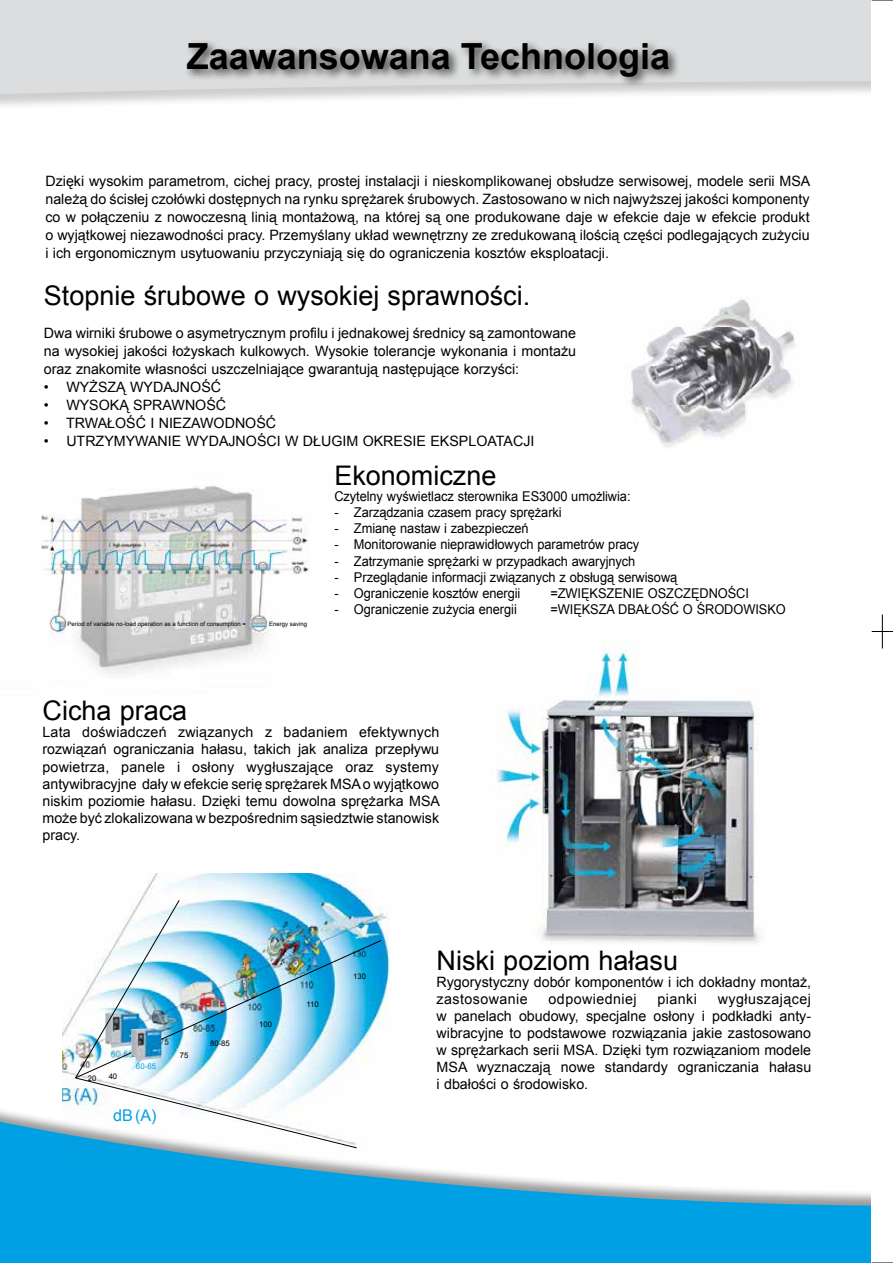
<style>
.page{position:relative;width:893px;height:1263px;background:#fff}
.page>*{position:absolute;margin:0;border:0;box-sizing:border-box;transform-origin:0 0}
.t1{font:700 36px "Arial";color:#000}
.t2{font:27px "Arial";color:#000}
.t3{font:16.2px "Arial";color:#00a1e4}
.t4{font:14.25px/17.1px "Arial";color:#000;text-align:justify}
.t5{font:14.25px "Arial";letter-spacing:.03em;color:#000}
.t6{font:13.5px "Arial";letter-spacing:-.005em;color:#000;scale:.95 1}
.t7{font:7.8px "Arial";color:#000}
.t8{font:7.8px "Arial";color:#00a1e4}
.t9{font:6px "Arial";color:#000}
</style>
<div class="page">
<svg style="left:0;top:1122px;width:871px;height:141px;fill:#00a1e4"></svg>
<svg style="left:0;top:0;width:871px;height:106px;background:#dfe0e1"></svg>
<svg style="left:872px;top:1262px;width:21px;height:1px"></svg>
<svg style="left:872px;top:0;width:21px;height:1px"></svg>
<svg style="left:872px;top:631px;width:21px;height:1px"></svg>
<hr style="left:882px;top:614px;width:1px;height:34px;background:#000">
<div style="left:183px;top:39px;width:497px;height:50px;background:#000;opacity:.7"></div>
<img style="left:630px;top:299px;width:166px;height:148px">
<img style="left:497px;top:641px;width:262px;height:302px">
<img style="left:62px;top:874px;width:337px;height:290px">
<img style="left:75px;top:900px;width:307px;height:248px">
<img style="left:131px;top:1028px;width:31px;height:32px">
<img style="left:41px;top:486px;width:268px;height:188px">
<h1 class="t1" style="left:187px;top:32px;width:485px">Zaawansowana Technologia</h1>
<p class="t4" style="left:45px;top:172px;width:766px;line-height:18px">Dzięki wysokim parametrom, cichej pracy, prostej instalacji i nieskomplikowanej obsłudze serwisowej, modele serii MSA należą do ścisłej czołówki dostępnych na rynku sprężarek śrubowych. Zastosowano w nich najwyższej jakości komponenty co w połączeniu z nowoczesną linią montażową, na której są one produkowane daje w efekcie daje w efekcie produkt o wyjątkowej niezawodności pracy. Przemyślany układ wewnętrzny ze zredukowaną ilością części podlegających zużyciu i ich ergonomicznym usytuowaniu przyczyniają się do ograniczenia kosztów eksploatacji.</p>
<h2 class="t2" style="left:44px;top:277px;width:488px">Stopnie śrubowe o wysokiej sprawności.</h2>
<p class="t4" style="left:44px;top:324px;width:534px;line-height:18px">Dwa wirniki śrubowe o asymetrycznym profilu i jednakowej średnicy są zamontowane na wysokiej jakości łożyskach kulkowych. Wysokie tolerancje wykonania i montażu oraz znakomite własności uszczelniające gwarantują następujące korzyści:</p>
<p class="t4" style="left:44px;top:378px;width:179px">• WYŻSZĄ WYDAJNOŚĆ</p>
<p class="t4" style="left:44px;top:396px;width:184px">• WYSOKĄ SPRAWNOŚĆ</p>
<p class="t4" style="left:44px;top:414px;width:234px">• TRWAŁOŚĆ I NIEZAWODNOŚĆ</p>
<p class="t4" style="left:44px;top:432px;width:492px">• UTRZYMYWANIE WYDAJNOŚCI W DŁUGIM OKRESIE EKSPLOATACJI</p>
<p class="t9" style="left:68px;top:620px;width:180px">Period of variable no-load operation as a function of consumption =</p>
<p class="t9" style="left:269px;top:620px;width:40px">Energy saving</p>
<h2 class="t2" style="left:334px;top:457px;width:164px">Ekonomiczne</h2>
<p class="t6" style="left:334px;top:487px;width:313px">Czytelny wyświetlacz sterownika ES3000 umożliwia:</p>
<p class="t6" style="left:334px;top:503px;width:241px">- Zarządzania czasem pracy sprężarki</p>
<p class="t6" style="left:334px;top:520px;width:206px">- Zmianę nastaw i zabezpieczeń</p>
<p class="t6" style="left:334px;top:536px;width:323px">- Monitorowanie nieprawidłowych parametrów pracy</p>
<p class="t6" style="left:334px;top:552px;width:318px">- Zatrzymanie sprężarki w przypadkach awaryjnych</p>
<p class="t6" style="left:334px;top:568px;width:363px">- Przeglądanie informacji związanych z obsługą serwisową</p>
<p class="t6" style="left:334px;top:584px;width:197px">- Ograniczenie kosztów energii</p>
<p class="t6" style="left:550px;top:584px;width:211px">=ZWIĘKSZENIE OSZCZĘDNOŚCI</p>
<p class="t6" style="left:334px;top:601px;width:194px">- Ograniczenie zużycia energii</p>
<p class="t6" style="left:550px;top:601px;width:249px">=WIĘKSZA DBAŁOŚĆ O ŚRODOWISKO</p>
<h2 class="t2" style="left:43px;top:693px;width:146px">Cicha praca</h2>
<p class="t4" style="left:43px;top:724px;width:399px">Lata doświadczeń związanych z badaniem efektywnych rozwiązań ograniczania hałasu, takich jak analiza przepływu powietrza, panele i osłony wygłuszające oraz systemy antywibracyjne dały w efekcie serię sprężarek MSA o wyjątkowo niskim poziomie hałasu. Dzięki temu dowolna sprężarka MSA może być zlokalizowana w bezpośrednim sąsiedztwie stanowisk pracy.</p>
<p class="t7" style="left:88px;top:1073px;width:10px">20</p>
<p class="t7" style="left:109px;top:1071px;width:10px">40</p>
<p class="t8" style="left:136px;top:1061px;width:22px">60-65</p>
<p class="t3" style="left:113px;top:1105px;width:45px">dB(A)</p>
<p class="t7" style="left:180px;top:1050px;width:10px">75</p>
<p class="t7" style="left:210px;top:1038px;width:21px">80-85</p>
<p class="t7" style="left:259px;top:1019px;width:14px">100</p>
<p class="t7" style="left:306px;top:999px;width:14px">110</p>
<p class="t7" style="left:353px;top:971px;width:14px">130</p>
<h2 class="t2" style="left:437px;top:942px;width:243px">Niski poziom hałasu</h2>
<p class="t4" style="left:437px;top:973px;width:376px">Rygorystyczny dobór komponentów i ich dokładny montaż, zastosowanie</p>
<p class="t4" style="left:437px;top:990px;width:376px;text-indent:281px">wygłuszającej w panelach obudowy, specjalne osłony i podkładki anty&shy;wibracyjne to podstawowe rozwiązania jakie zastosowano w sprężarkach serii MSA. Dzięki tym rozwiązaniom modele MSA wyznaczają nowe standardy ograniczania hałasu i dbałości o środowisko.</p>
<p class="t5" style="left:549px;top:989px;width:90px">odpowiedniej</p>
<p class="t4" style="left:657px;top:990px;width:41px">pianki</p>
</div>
